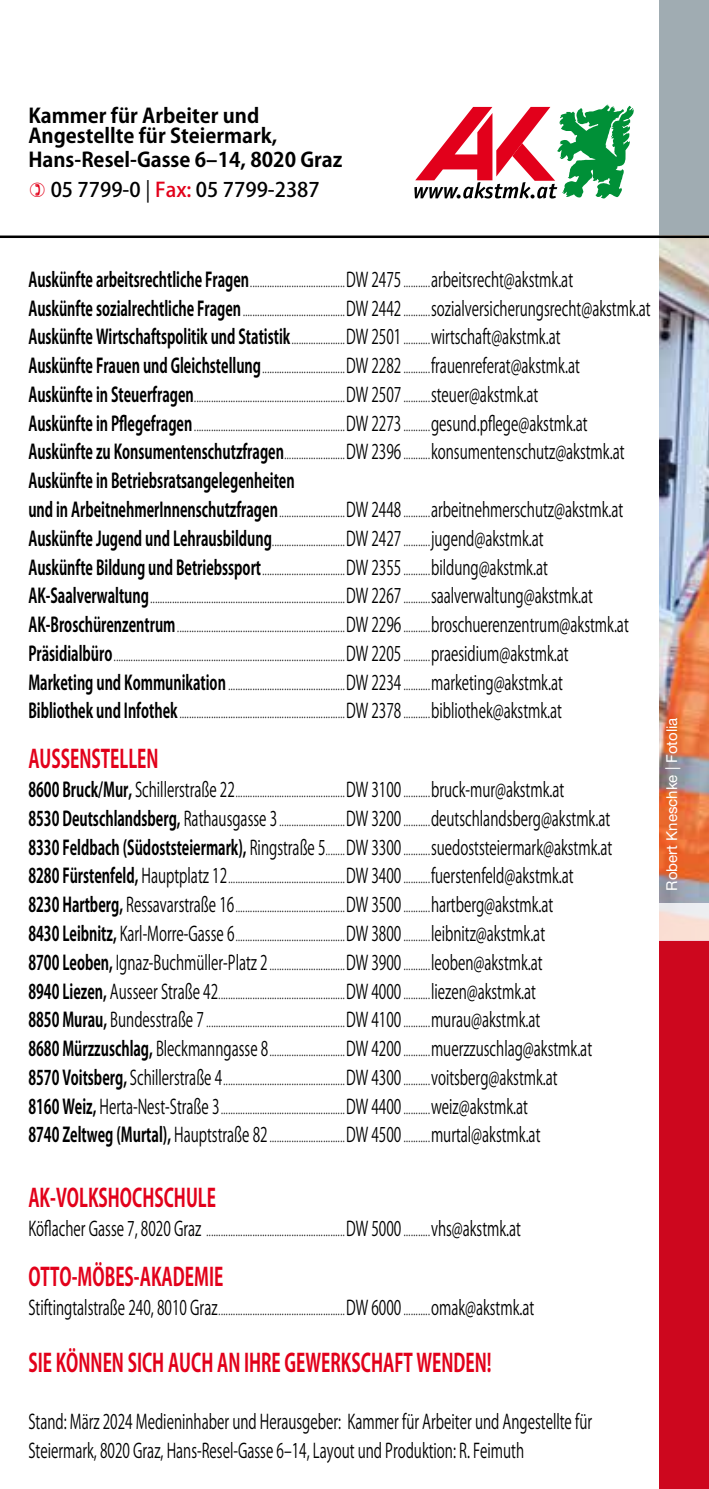
<style>
.page{position:relative;width:709px;height:1489px;background:#fff}
.page>*{position:absolute;margin:0;border:0;box-sizing:border-box;transform-origin:0 0}
.t1{font:700 25px "Koz Go Pro";color:#e2001a;scale:.68 1}
.t2{font:200 20px/28.8px "Koz Go Pro";color:#000;scale:.68 1}
.t3{font:20px/28.8px "Koz Go Pro";color:#000;scale:.68 1}
.t4{font:700 20px/20px "Koz Go Pro";color:#000}
.t5{font:500 20px "Koz Go Pro";color:#000}
.t6{font:15px "Helvetica Neue LT Std";color:#fff}
.s1{font-weight:400}
.s2{color:#e2001a}
.s3{font-weight:700}
</style>
<div class="page">
<div style="left:659px;top:0;width:50px;height:235px;background:#a0acb2"></div>
<svg style="left:414px;top:104px;width:219px;height:94px"></svg>
<img style="left:659px;top:238px;width:50px;height:665px">
<div style="left:659px;top:940px;width:50px;height:548px;background:#cd071e"></div>
<div style="left:659px;top:903px;width:50px;height:38px;background:linear-gradient(to bottom,#ebebee,#fedbcb)"></div>
<hr style="left:0;top:235px;width:709px;height:3px;background:#000">
<p class="t4" style="left:28px;top:107px;width:250px">Kammer für Arbeiter und<br>Angestellte für Steiermark,</p>
<p class="t4" style="left:28px;top:151px;width:315px">Hans-Resel-Gasse 6–14, 8020 Graz</p>
<p class="t5" style="left:51px;top:177px;width:270px">05 7799-0 <span class="s1">|</span> <span class="s2">Fax:</span> 05 7799-2387</p>
<p class="t2" style="left:28px;top:265px;width:916px"><span class="s3">Auskünfte arbeitsrechtliche Fragen</span>........................................<span class="s1">DW 2475</span>............<span class="s1">arbeitsrecht@akstmk.at<br></span><span class="s3">Auskünfte sozialrechtliche Fragen</span>...........................................<span class="s1">DW 2442</span>............<span class="s1">sozialversicherungsrecht@akstmk.at </span><span class="s3">Auskünfte Wirtschaftspolitik und Statistik</span>.......................<span class="s1">DW 2501</span>............<span class="s1">wirtschaft@akstmk.at<br></span><span class="s3">Auskünfte Frauen und Gleichstellung</span>...................................<span class="s1">DW 2282</span>............<span class="s1">frauenreferat@akstmk.at<br></span><span class="s3">Auskünfte in Steuerfragen</span>...............................................................<span class="s1">DW 2507</span>............<span class="s1">steuer@akstmk.at<br></span><span class="s3">Auskünfte in Pflegefragen</span>...............................................................<span class="s1">DW 2273</span>............<span class="s1">gesund.pflege@akstmk.at </span><span class="s3">Auskünfte zu Konsumentenschutzfragen</span>..........................<span class="s1">DW 2396</span>............<span class="s1">konsumentenschutz@akstmk.at </span><span class="s3">Auskünfte in Betriebsratsangelegenheiten<br>und in ArbeitnehmerInnenschutzfragen</span>............................<span class="s1">DW 2448</span>............<span class="s1">arbeitnehmerschutz@akstmk.at </span><span class="s3">Auskünfte Jugend und Lehrausbildung</span>..............................<span class="s1">DW 2427</span>............<span class="s1">jugend@akstmk.at<br></span><span class="s3">Auskünfte Bildung und Betriebssport</span>...................................<span class="s1">DW 2355</span>............<span class="s1">bildung@akstmk.at </span><span class="s3">AK-Saalverwaltung</span>.................................................................................<span class="s1">DW 2267</span>............<span class="s1">saalverwaltung@akstmk.at </span><span class="s3">AK-Broschürenzentrum</span>......................................................................<span class="s1">DW 2296</span>............<span class="s1">broschuerenzentrum@akstmk.at </span><span class="s3">Präsidialbüro</span>................................................................................................<span class="s1">DW 2205</span>............<span class="s1">praesidium@akstmk.at<br></span><span class="s3">Marketing und Kommunikation</span>.................................................<span class="s1">DW 2234</span>............<span class="s1">marketing@akstmk.at<br></span><span class="s3">Bibliothek und Infothek</span>.....................................................................<span class="s1">DW 2378</span>............<span class="s1">bibliothek@akstmk.at</span>..</p>
<p class="t1" style="left:28px;top:743px;width:193px">AUSSENSTELLEN</p>
<p class="t2" style="left:28px;top:775px;width:860px"><span class="s3">8600 Bruck/Mur,</span> <span class="s1">Schillerstraße 22</span>..............................................<span class="s1">DW 3100</span>............<span class="s1">bruck-mur@akstmk.at<br></span><span class="s3">8530 Deutschlandsberg,</span> <span class="s1">Rathausgasse 3</span>............................<span class="s1">DW 3200</span>............<span class="s1">deutschlandsberg@akstmk.at </span><span class="s3">8330 Feldbach (Südoststeiermark),</span> <span class="s1">Ringstraße 5</span>........<span class="s1">DW 3300</span>............<span class="s1">suedoststeiermark@akstmk.at </span><span class="s3">8280 Fürstenfeld,</span> <span class="s1">Hauptplatz 12</span>.................................................<span class="s1">DW 3400</span>............<span class="s1">fuerstenfeld@akstmk.at<br></span><span class="s3">8230 Hartberg,</span> <span class="s1">Ressavarstraße 16</span>..............................................<span class="s1">DW 3500</span>............<span class="s1">hartberg@akstmk.at<br></span><span class="s3">8430 Leibnitz,</span> <span class="s1">Karl-Morre-Gasse 6</span>..............................................<span class="s1">DW 3800</span>............<span class="s1">leibnitz@akstmk.at<br></span><span class="s3">8700 Leoben,</span> <span class="s1">Ignaz-Buchmüller-Platz 2</span>................................<span class="s1">DW 3900</span>............<span class="s1">leoben@akstmk.at<br></span><span class="s3">8940 Liezen,</span> <span class="s1">Ausseer Straße 42</span>.....................................................<span class="s1">DW 4000</span>............<span class="s1">liezen@akstmk.at<br></span><span class="s3">8850 Murau,</span> <span class="s1">Bundesstraße 7</span>..........................................................<span class="s1">DW 4100</span>............<span class="s1">murau@akstmk.at<br></span><span class="s3">8680 Mürzzuschlag,</span> <span class="s1">Bleckmanngasse 8</span>................................<span class="s1">DW 4200</span>............<span class="s1">muerzzuschlag@akstmk.at </span><span class="s3">8570 Voitsberg,</span> <span class="s1">Schillerstraße 4</span>...................................................<span class="s1">DW 4300</span>............<span class="s1">voitsberg@akstmk.at<br></span><span class="s3">8160 Weiz,</span> <span class="s1">Herta-Nest-Straße 3</span>....................................................<span class="s1">DW 4400</span>............<span class="s1">weiz@akstmk.at<br></span><span class="s3">8740 Zeltweg (Murtal),</span> <span class="s1">Hauptstraße 82</span>................................<span class="s1">DW 4500</span>............<span class="s1">murtal@akstmk.at</span></p>
<p class="t6" style="left:663px;top:890px;width:174px;rotate:-90deg">Robert Kneschke | Fotolia</p>
<p class="t1" style="left:28px;top:1181px;width:277px">AK-VOLKSHOCHSCHULE</p>
<p class="t2" style="left:28px;top:1213px;width:726px"><span class="s1">Köflacher Gasse 7, 8020 Graz</span> ..........................................................<span class="s1">DW 5000</span>............<span class="s1">vhs@akstmk.at</span></p>
<p class="t1" style="left:28px;top:1260px;width:288px">OTTO-MÖBES-AKADEMIE</p>
<p class="t2" style="left:28px;top:1292px;width:745px"><span class="s1">Stiftingtalstraße 240, 8010 Graz</span>.....................................................<span class="s1">DW 6000</span>............<span class="s1">omak@akstmk.at</span></p>
<p class="t1" style="left:28px;top:1346px;width:683px">SIE KÖNNEN SICH AUCH AN IHRE GEWERKSCHAFT WENDEN!</p>
<p class="t3" style="left:28px;top:1407px;width:830px">Stand: März 2024 Medieninhaber und Herausgeber: Kammer für Arbeiter und Angestellte für<br>Steiermark, 8020 Graz, Hans-Resel-Gasse 6–14, Layout und Produktion: R. Feimuth</p>
</div>
